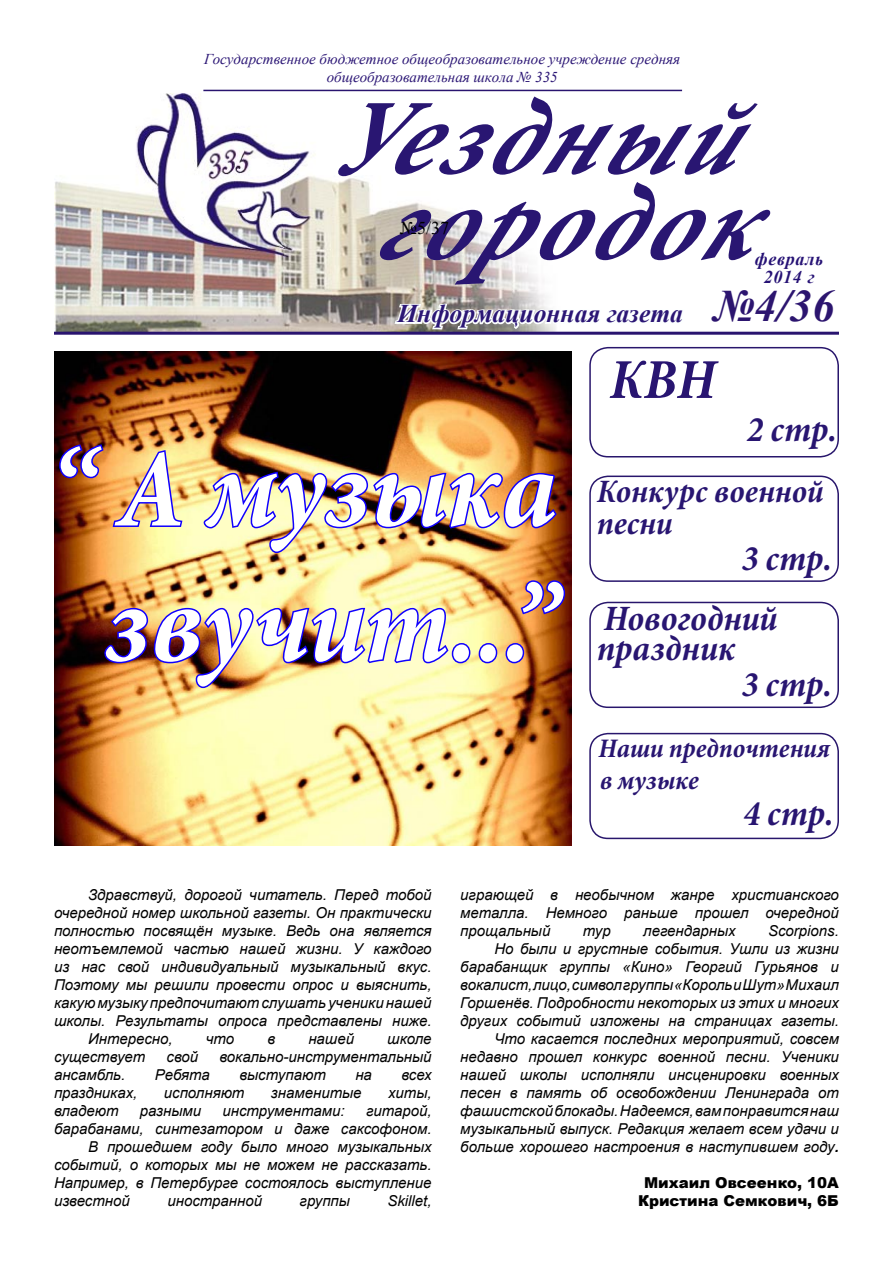
<style>
.page{position:relative;width:893px;height:1263px;background:#fff}
.page>*{position:absolute;margin:0;border:0;box-sizing:border-box;transform-origin:0 0}
.t1{font:italic 700 condensed 112.5px/135px "Minion Pro";letter-spacing:-.01em;color:#fff;text-align:center}
.t2{font:italic 700 108.15px/85.5px "Minion Pro";color:#291672;text-align:center;scale:.94 1}
.t3{font:italic 700 condensed 57px "Minion Pro";color:#281571}
.t4{font:italic 700 condensed 36px/30px "Minion Pro";color:#281571}
.t5{font:italic 700 condensed 33px/31.5px "Minion Pro";color:#281571}
.t6{font:italic 700 condensed 27px/32.4px "Minion Pro";color:#281571}
.t7{font:italic 700 25.5px "Times New Roman";color:#2b1675}
.t8{font:italic 700 18px/18px "Times New Roman";letter-spacing:.04em;color:#261275;text-align:center}
.t9{font:18px "Times New Roman";color:#000}
.t10{font:italic 15px/18px "Arial";color:#000;text-align:justify}
.t11{font:italic 15px/18px "Times New Roman";color:#2b1675;text-align:center}
.t12{font:900 15px/18px "Arial";color:#000;text-align:center}
.s1{font-size:45px;color:#2c156f}
.s2{font-weight:700}
</style>
<div class="page">
<img style="left:54px;top:351px;width:517px;height:495px">
<img style="left:54px;top:89px;width:785px;height:243px">
<hr style="left:54px;top:332px;width:785px;height:3px;background:#29146f">
<svg style="left:392px;top:295px;width:296px;height:40px"></svg>
<svg style="left:58px;top:442px;width:47px;height:38px;background:#662c58"></svg>
<img style="left:111px;top:448px;width:73px;height:80px">
<img style="left:202px;top:470px;width:357px;height:85px">
<img style="left:104px;top:606px;width:346px;height:84px">
<div style="left:452px;top:643px;width:18px;height:20px;border:3px solid #1000ff;border-radius:50%"></div>
<div style="left:479px;top:643px;width:18px;height:20px;border:3px solid #1000ff;border-radius:50%"></div>
<div style="left:506px;top:643px;width:18px;height:20px;border:3px solid #1000ff;border-radius:50%"></div>
<svg style="left:519px;top:579px;width:48px;height:37px;background:#8f4f66"></svg>
<div style="left:589px;top:347px;width:250px;height:110px;border:2px solid #28166c;border-radius:18px"></div>
<div style="left:589px;top:476px;width:250px;height:106px;border:2px solid #28166c;border-radius:18px"></div>
<div style="left:589px;top:733px;width:250px;height:106px;border:2px solid #28166c;border-radius:18px"></div>
<div style="left:589px;top:602px;width:250px;height:106px;border:2px solid #28166c;border-radius:18px"></div>
<hr style="left:203px;top:90px;width:479px;height:1px;background:#29146f">
<p class="t11" style="left:204px;top:50px;width:477px">Государственное бюджетное общеобразовательное учреждение средняя общеобразовательная школа № 335</p>
<h2 class="t2" style="left:327px;top:94px;width:524px">Уездный городок</h2>
<p class="t9" style="left:400px;top:216px;width:51px">№5/37</p>
<p class="t8" style="left:755px;top:250px;width:70px">февраль<br>2014 г</p>
<h3 class="t7" style="left:397px;top:296px;width:439px">Информационная газета <span class="s1">№4/36</span></h3>
<h1 class="t1" style="left:49px;top:421px;width:510px">“ А музыка звучит...”</h1>
<h3 class="t3" style="left:609px;top:340px;width:108px">КВН</h3>
<h3 class="t4" style="left:747px;top:414px;width:92px">2 стр.</h3>
<h3 class="t5" style="left:597px;top:475px;width:228px">Конкурс военной песни</h3>
<h3 class="t4" style="left:742px;top:543px;width:92px">3 стр.</h3>
<h3 class="t4" style="left:597px;top:603px;width:182px">Новогодний праздник</h3>
<h3 class="t4" style="left:742px;top:669px;width:92px">3 стр.</h3>
<h3 class="t6" style="left:598px;top:732px;width:233px">Наши предпочтения в музыке</h3>
<h3 class="t4" style="left:743px;top:798px;width:92px">4 стр.</h3>
<p class="t10" style="left:88px;top:886px;width:345px">Здравствуй, дорогой читатель. Перед тобой</p>
<p class="t10" style="left:54px;top:904px;width:379px">очередной номер школьной газеты. Он практически</p>
<p class="t10" style="left:54px;top:922px;width:379px">полностью посвящён музыке. Ведь она является</p>
<p class="t10" style="left:54px;top:940px;width:379px">неотъемлемой частью нашей жизни. У каждого</p>
<p class="t10" style="left:54px;top:958px;width:379px">из нас свой индивидуальный музыкальный вкус.</p>
<p class="t10" style="left:54px;top:976px;width:379px">Поэтому мы решили провести опрос и выяснить,</p>
<p class="t10" style="left:54px;top:994px;width:379px">какую музыку предпочитают слушать ученики нашей</p>
<p class="t10" style="left:54px;top:1012px;width:379px">школы. Результаты опроса представлены ниже.</p>
<p class="t10" style="left:88px;top:1030px;width:86px">Интересно,</p>
<p class="t10" style="left:206px;top:1030px;width:30px">что</p>
<p class="t10" style="left:267px;top:1030px;width:9px">в</p>
<p class="t10" style="left:308px;top:1030px;width:47px">нашей</p>
<p class="t10" style="left:387px;top:1030px;width:46px">школе</p>
<p class="t10" style="left:54px;top:1048px;width:93px">существует</p>
<p class="t10" style="left:166px;top:1048px;width:33px">свой</p>
<p class="t10" style="left:219px;top:1048px;width:214px">вокально-инструментальный</p>
<p class="t10" style="left:54px;top:1066px;width:73px">ансамбль.</p>
<p class="t10" style="left:155px;top:1066px;width:57px">Ребята</p>
<p class="t10" style="left:239px;top:1066px;width:88px">выступают</p>
<p class="t10" style="left:355px;top:1066px;width:18px">на</p>
<p class="t10" style="left:401px;top:1066px;width:32px">всех</p>
<p class="t10" style="left:54px;top:1084px;width:85px">праздниках,</p>
<p class="t10" style="left:164px;top:1084px;width:82px">исполняют</p>
<p class="t10" style="left:271px;top:1084px;width:92px">знаменитые</p>
<p class="t10" style="left:388px;top:1084px;width:45px">хиты,</p>
<p class="t10" style="left:54px;top:1102px;width:66px">владеют</p>
<p class="t10" style="left:140px;top:1102px;width:63px">разными</p>
<p class="t10" style="left:223px;top:1102px;width:124px">инструментами:</p>
<p class="t10" style="left:366px;top:1102px;width:67px">гитарой,</p>
<p class="t10" style="left:54px;top:1120px;width:379px">барабанами, синтезатором и даже саксофоном.</p>
<p class="t10" style="left:88px;top:1138px;width:345px">В прошедшем году было много музыкальных</p>
<p class="t10" style="left:54px;top:1156px;width:379px">событий, о которых мы не можем не рассказать.</p>
<p class="t10" style="left:54px;top:1174px;width:379px">Например, в Петербурге состоялось выступление</p>
<p class="t10" style="left:54px;top:1192px;width:77px">известной</p>
<p class="t10" style="left:167px;top:1192px;width:96px">иностранной</p>
<p class="t10" style="left:300px;top:1192px;width:52px">группы</p>
<p class="t10" style="left:387px;top:1192px;width:46px">Skillet,</p>
<p class="t10" style="left:460px;top:886px;width:380px">играющей в необычном жанре христианского металла. Немного раньше прошел очередной прощальный</p>
<p class="t10" style="left:460px;top:922px;width:380px;text-align:right">Scorpions.<br>Но были и грустные события. Ушли из жизни барабанщик группы «Кино» Георгий Гурьянов и вокалист, лицо, символ группы «Король и Шут» Михаил Горшенёв. Подробности некоторых из этих и многих других событий изложены на страницах газеты.<br>Что касается последних мероприятий, совсем недавно прошел конкурс военной песни. Ученики нашей школы исполняли инсценировки военных песен в память об освобождении Ленинграда от фашистской блокады. Надеемся, вам понравится наш музыкальный выпуск. Редакция желает всем удачи и больше хорошего настроения в наступившем году<span class="s2">.</span></p>
<p class="t12" style="left:638px;top:1173px;width:202px">Михаил Овсеенко, 10А<br>Кристина Семкович, 6Б</p>
<p class="t10" style="left:583px;top:922px;width:30px">тур</p>
<p class="t10" style="left:643px;top:922px;width:94px">легендарных</p>
</div>
